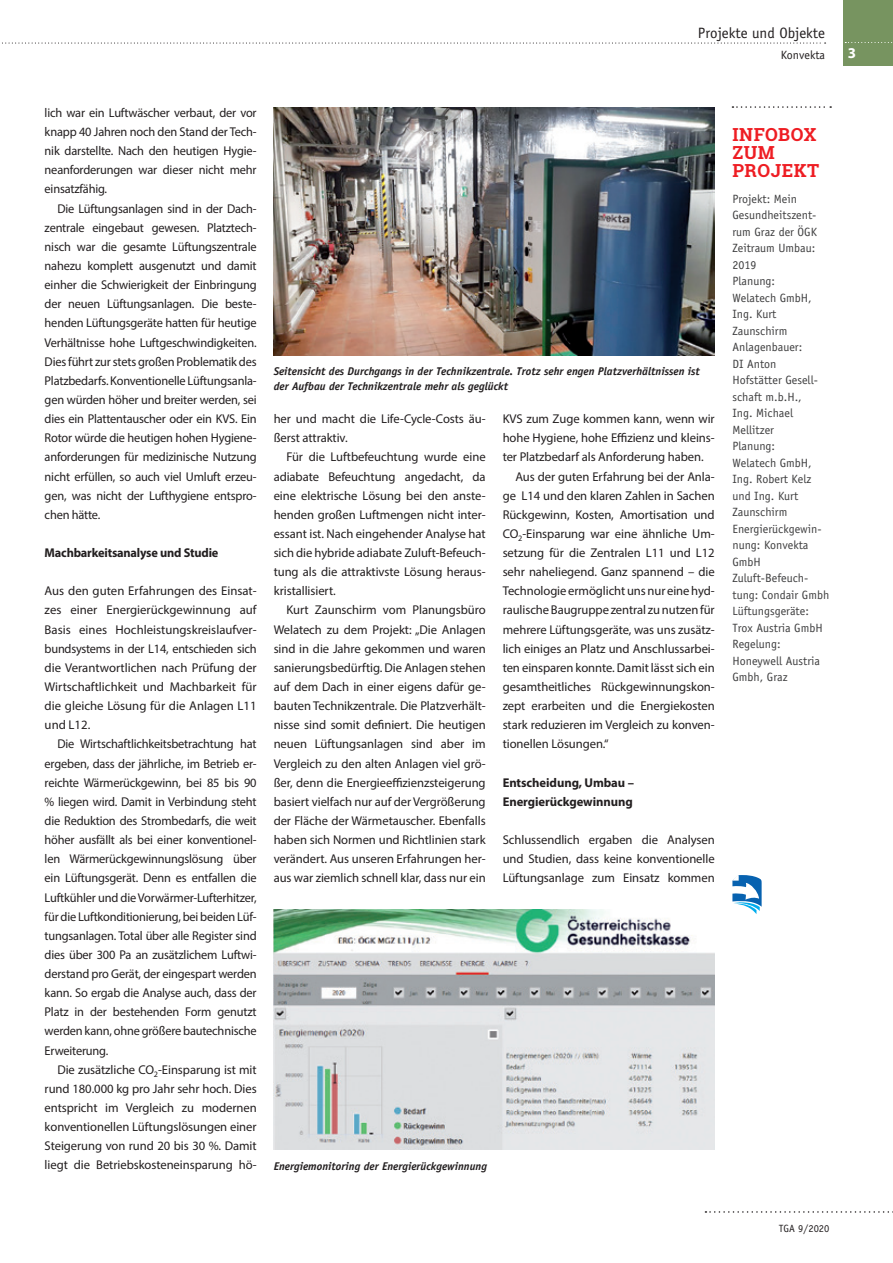
<style>
.page{position:relative;width:893px;height:1263px;background:#fff}
.page>*{position:absolute;margin:0;border:0;box-sizing:border-box;transform-origin:0 0}
.t1{font:700 18px/18px "Roboto Slab";letter-spacing:.03em;color:#ee1d23}
.t2{font:15px "Officina Sans";color:#231f20}
.t3{font:700 15px "Myriad Pro";color:#fff}
.Grundschrift_mit{font:12.75px/19.2px "Myriad Pro";letter-spacing:-.005em;color:#231f20;text-align:justify}
.Grundschrift_ohne{font:12.75px/19.2px "Myriad Pro";letter-spacing:-.005em;color:#231f20;text-align:justify}
.Zwiti{font:700 12.75px/19.2px "Myriad Pro";letter-spacing:-.01em;color:#231f20}
.Kasten_Grundschrift{font:12px/16.5px "Officina Sans";color:#3e3e3f}
.t4{font:12px "Officina Sans";color:#231f20}
.Biti{font:italic 700 11.25px/15px "Officina Sans";color:#231f20}
.t5{font:10.5px "Officina Sans";color:#231f20}
</style>
<div class="page">
<svg style="left:705px;top:1211px;width:188px;height:2px"></svg>
<svg style="left:732px;top:106px;width:99px;height:2px"></svg>
<img style="left:274px;top:108px;width:441px;height:248px">
<img style="left:274px;top:909px;width:441px;height:240px">
<div style="left:843px;top:0;width:50px;height:66px;background:#779460"></div>
<svg style="left:845px;top:42px;width:48px;height:1px"></svg>
<svg style="left:2px;top:43px;width:824px;height:1px"></svg>
<svg style="left:732px;top:875px;width:30px;height:39px"></svg>
<p class="t2" style="left:698px;top:24px;width:129px">Projekte und Objekte</p>
<p class="t4" style="left:781px;top:48px;width:46px">Konvekta</p>
<p class="Grundschrift_mit" style="left:45px;top:103px;width:214px">lich war ein Luftwäscher verbaut, der vor knapp 40 Jahren noch den Stand der Tech&shy;nik darstellte. Nach den heutigen Hygie&shy;neanforderungen war dieser nicht mehr einsatzfähig.</p>
<p class="Grundschrift_mit" style="left:45px;top:199px;width:214px;text-indent:13px">Die Lüftungsanlagen sind in der Dach&shy;zentrale eingebaut gewesen. Platztech&shy;nisch war die gesamte Lüftungszentrale nahezu komplett ausgenutzt und damit einher die Schwierigkeit der Einbringung der neuen Lüftungsanlagen. Die beste&shy;henden Lüftungsgeräte hatten für heutige Verhältnisse hohe Luftgeschwindigkeiten.<br>Dies führt zur stets großen Problematik des Platzbedarfs. Konventionelle Lüftungsanla&shy;gen würden höher und breiter werden, sei dies ein Plattentauscher oder ein KVS. Ein Rotor würde die heutigen hohen Hygiene&shy;anforderungen für medizinische Nutzung nicht erfüllen, so auch viel Umluft erzeu&shy;gen, was nicht der Lufthygiene entspro&shy;chen hätte.</p>
<p class="Zwiti" style="left:45px;top:543px;width:175px">Machbarkeitsanalyse und Studie</p>
<p class="Grundschrift_ohne" style="left:45px;top:581px;width:214px">Aus den guten Erfahrungen des Einsat&shy;zes einer Energierückgewinnung auf Basis eines Hochleistungskreislaufver&shy;bundsystems in der L14, entschieden sich die Verantwortlichen nach Prüfung der Wirtschaftlichkeit und Machbarkeit für die gleiche Lösung für die Anlagen L11 und L12.</p>
<p class="Grundschrift_mit" style="left:45px;top:734px;width:214px;text-indent:13px">Die Wirtschaftlichkeitsbetrachtung hat ergeben, dass der jährliche, im Betrieb er&shy;reichte Wärmerückgewinn, bei 85 bis 90 % liegen wird. Damit in Verbindung steht die Reduktion des Strombedarfs, die weit höher ausfällt als bei einer konventionel&shy;len Wärmerückgewinnungslösung über ein Lüftungsgerät. Denn es entfallen die Luftkühler und die Vorwärmer-Lufterhitzer, für die Luftkonditionierung, bei beiden Lüf&shy;tungsanlagen. Total über alle Register sind dies über 300 Pa an zusätzlichem Luftwi&shy;derstand pro Gerät, der eingespart werden kann. So ergab die Analyse auch, dass der Platz in der bestehenden Form genutzt werden kann, ohne größere bautechnische Erweiterung.</p>
<p class="Grundschrift_mit" style="left:45px;top:1060px;width:214px;text-indent:13px">Die zusätzliche CO<sub>2</sub>-Einsparung ist mit rund 180.000 kg pro Jahr sehr hoch. Dies entspricht im Vergleich zu modernen konventionellen Lüftungslösungen einer Steigerung von rund 20 bis 30 %. Damit liegt die Betriebskosteneinsparung hö-</p>
<p class="Biti" style="left:274px;top:364px;width:428px">Seitensicht des Durchgangs in der Technikzentrale. Trotz sehr engen Platzverhältnissen ist der Aufbau der Technikzentrale mehr als geglückt</p>
<p class="Grundschrift_mit" style="left:274px;top:409px;width:213px">her und macht die Life-Cycle-Costs äu&shy;ßerst attraktiv.</p>
<p class="Grundschrift_mit" style="left:274px;top:447px;width:214px;text-indent:13px">Für die Luftbefeuchtung wurde eine adiabate Befeuchtung angedacht, da eine elektrische Lösung bei den anste&shy;henden großen Luftmengen nicht inter&shy;essant ist. Nach eingehender Analyse hat sich die hybride adiabate Zuluft-Befeuch&shy;tung als die attraktivste Lösung heraus&shy;kristallisiert.</p>
<p class="Grundschrift_mit" style="left:274px;top:600px;width:214px;text-indent:13px">Kurt Zaunschirm vom Planungsbüro Welatech zu dem Projekt: „Die Anlagen sind in die Jahre gekommen und waren sanierungsbedürftig. Die Anlagen stehen auf dem Dach in einer eigens dafür ge&shy;bauten Technikzentrale. Die Platzverhält&shy;nisse sind somit definiert. Die heutigen neuen Lüftungsanlagen sind aber im Vergleich zu den alten Anlagen viel grö&shy;ßer, denn die Energieeffizienzsteigerung basiert vielfach nur auf der Vergrößerung der Fläche der Wärmetauscher. Ebenfalls haben sich Normen und Richtlinien stark verändert. Aus unseren Erfahrungen her&shy;aus war ziemlich schnell klar, dass nur ein</p>
<p class="Grundschrift_mit" style="left:503px;top:409px;width:214px">KVS zum Zuge kommen kann, wenn wir hohe Hygiene, hohe Effizienz und kleins&shy;ter Platzbedarf als Anforderung haben.</p>
<p class="Grundschrift_mit" style="left:503px;top:466px;width:214px;text-indent:13px">Aus der guten Erfahrung bei der Anla&shy;ge L14 und den klaren Zahlen in Sachen Rückgewinn, Kosten, Amortisation und CO<sub>2</sub>-Einsparung war eine ähnliche Um&shy;setzung für die Zentralen L11 und L12 sehr naheliegend. Ganz spannend – die Technologie ermöglicht uns nur eine hyd&shy;raulische Baugruppe zentral zu nutzen für mehrere Lüftungsgeräte, was uns zusätz&shy;lich einiges an Platz und Anschlussarbei&shy;ten einsparen konnte. Damit lässt sich ein gesamtheitliches Rückgewinnungskon&shy;zept erarbeiten und die Energiekosten stark reduzieren im Vergleich zu konven&shy;tionellen Lösungen.“</p>
<p class="Zwiti" style="left:503px;top:772px;width:133px">Entscheidung, Umbau –<br>Energierückgewinnung</p>
<p class="Grundschrift_ohne" style="left:503px;top:830px;width:214px">Schlussendlich ergaben die Analysen und Studien, dass keine konventionelle Lüftungsanlage zum Einsatz kommen</p>
<p class="Biti" style="left:274px;top:1158px;width:215px">Energiemonitoring der Energierückgewinnung</p>
<p class="t1" style="left:732px;top:125px;width:88px">INFOBOX<br>ZUM<br>PROJEKT</p>
<p class="Kasten_Grundschrift" style="left:732px;top:190px;width:86px">Projekt: Mein<br>Gesundheitszent&shy;rum Graz der ÖGK</p>
<p class="Kasten_Grundschrift" style="left:732px;top:240px;width:84px">Zeitraum Umbau:<br>2019</p>
<p class="Kasten_Grundschrift" style="left:732px;top:273px;width:81px">Planung:<br>Welatech GmbH,<br>Ing. Kurt<br>Zaunschirm</p>
<p class="Kasten_Grundschrift" style="left:732px;top:339px;width:87px">Anlagenbauer:<br>DI Anton<br>Hofstätter Gesell&shy;schaft m.b.H.,<br>Ing. Michael<br>Mellitzer</p>
<p class="Kasten_Grundschrift" style="left:732px;top:438px;width:44px">Planung:</p>
<p class="Kasten_Grundschrift" style="left:732px;top:454px;width:81px">Welatech GmbH,</p>
<p class="Kasten_Grundschrift" style="left:732px;top:471px;width:80px">Ing. Robert Kelz und Ing. Kurt<br>Zaunschirm</p>
<p class="Kasten_Grundschrift" style="left:732px;top:520px;width:91px">Energierückgewin&shy;nung: Konvekta<br>GmbH</p>
<p class="Kasten_Grundschrift" style="left:732px;top:570px;width:98px">Zuluft-Befeuch&shy;tung: Condair Gmbh</p>
<p class="Kasten_Grundschrift" style="left:732px;top:603px;width:92px">Lüftungsgeräte:<br>Trox Austria GmbH</p>
<p class="Kasten_Grundschrift" style="left:732px;top:636px;width:89px">Regelung:<br>Honeywell Austria<br>Gmbh, Graz</p>
<p class="t3" style="left:848px;top:44px;width:10px">3</p>
<p class="t5" style="left:779px;top:1222px;width:52px">TGA 9/2020</p>
</div>
